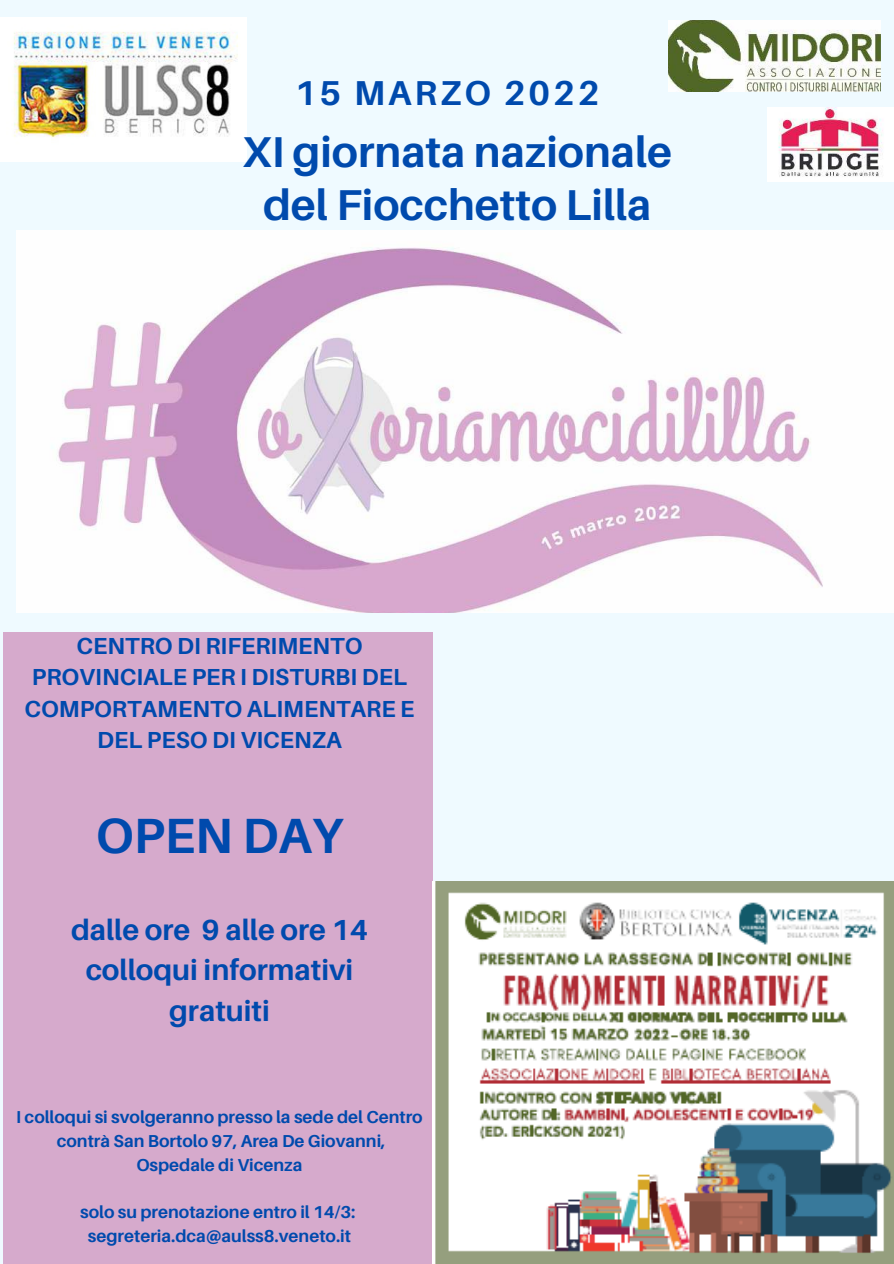
<style>
.page{position:relative;width:894px;height:1264px;background:#fff}
.page>*{position:absolute;margin:0;border:0;box-sizing:border-box;transform-origin:0 0}
.t1{font:700 49.5px "Aileron";color:#004aad}
.t2{font:700 43.2px/52.9px "Aileron";color:#004aad;text-align:center}
.t3{font:700 34.5px "Aileron";letter-spacing:.09em;color:#004aad}
.t4{font:700 29.1px/40.5px "Aileron";color:#004aad;text-align:center}
.t5{font:700 23.25px/31.5px "Aileron";color:#004aad;text-align:center}
.t6{font:700 17.25px/23.7px "Aileron";color:#004aad;text-align:center}
</style>
<div class="page">
<div style="left:0;top:0;width:893px;height:1263px;background:#effaff"></div>
<img style="left:16px;top:230px;width:877px;height:382px">
<div style="left:4px;top:632px;width:429px;height:631px;background:#d6aacc"></div>
<img style="left:0;top:17px;width:247px;height:144px">
<img style="left:668px;top:21px;width:212px;height:71px">
<img style="left:432px;top:881px;width:461px;height:382px">
<img style="left:767px;top:108px;width:126px;height:73px">
<h3 class="t3" style="left:295px;top:73px;width:306px">15 MARZO 2022</h3>
<h2 class="t2" style="left:242px;top:126px;width:431px">XI giornata nazionale del Fiocchetto Lilla</h2>
<h3 class="t5" style="left:24px;top:630px;width:391px">CENTRO DI RIFERIMENTO<br>PROVINCIALE PER I DISTURBI DEL<br>COMPORTAMENTO ALIMENTARE E<br>DEL PESO DI VICENZA</h3>
<h1 class="t1" style="left:96px;top:808px;width:248px">OPEN DAY</h1>
<h3 class="t4" style="left:71px;top:909px;width:298px">dalle ore 9 alle ore 14 colloqui informativi gratuiti</h3>
<p class="t6" style="left:16px;top:1105px;width:408px">I colloqui si svolgeranno presso la sede del Centro contrà San Bortolo 97, Area De Giovanni,<br>Ospedale di Vicenza</p>
<p class="t6" style="left:80px;top:1200px;width:276px">solo su prenotazione entro il 14/3: segreteria.dca@aulss8.veneto.it</p>
</div>
